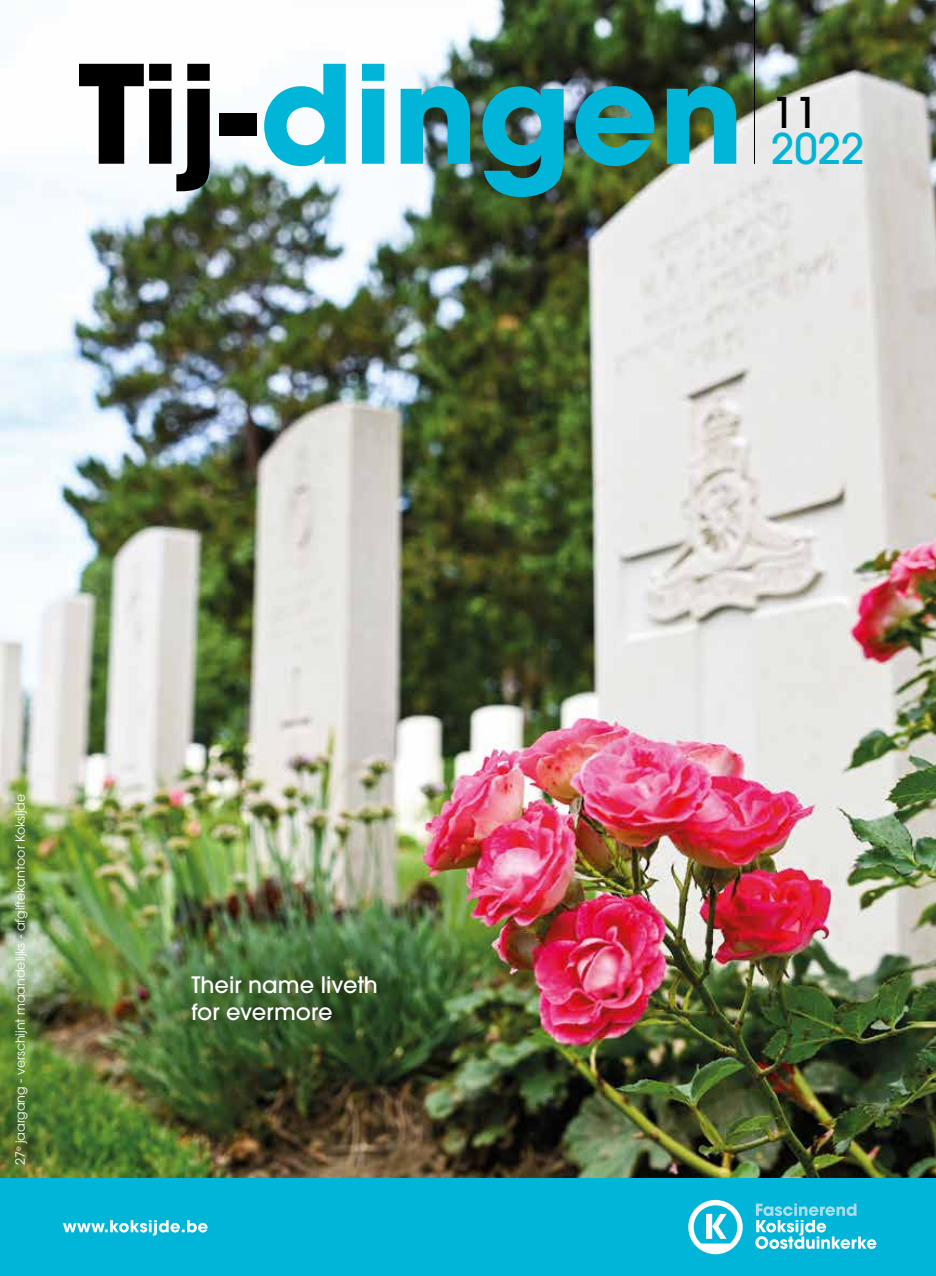
<style>
.page{position:relative;width:936px;height:1276px;background:#fff}
.page>*{position:absolute;margin:0;border:0;box-sizing:border-box;transform-origin:0 0}
.t1{font:700 135px "ITC Avant Garde Pro";color:#00b5d8}
.t2{font:500 42px "ITC Avant Garde Pro";color:#00b5d8}
.t3{font:500 42px "ITC Avant Garde Pro";color:#000}
.t4{font:500 22.5px/27px "ITC Avant Garde Pro";color:#fff}
.t5{font:12.6px "ITC Avant Garde Pro";color:#fff}
.s1{color:#000}
</style>
<div class="page">
<img style="left:0;top:0;width:935px;height:1178px">
<hr style="left:754px;top:0;width:1px;height:164px;background:#000">
<div style="left:0;top:1178px;width:935px;height:98px;background:#00b5d8"></div>
<svg style="left:755px;top:1203px;width:121px;height:46px"></svg>
<svg style="left:688px;top:1199px;width:54px;height:55px"></svg>
<svg style="left:63px;top:1220px;width:144px;height:15px"></svg>
<img style="left:199px;top:966px;width:203px;height:63px">
<h1 class="t1" style="left:78px;top:24px;width:668px"><span class="s1">Tij-</span>dingen</h1>
<h2 class="t3" style="left:771px;top:85px;width:48px">11</h2>
<h2 class="t2" style="left:771px;top:121px;width:95px">2022</h2>
<p class="t5" style="left:12px;top:1165px;width:373px;rotate:-90deg">27<sup>e</sup> jaargang - verschijnt maandelijks - afgiftekantoor Koksijde</p>
<h3 class="t4" style="left:191px;top:971px;width:188px">Their name liveth for evermore</h3>
</div>
